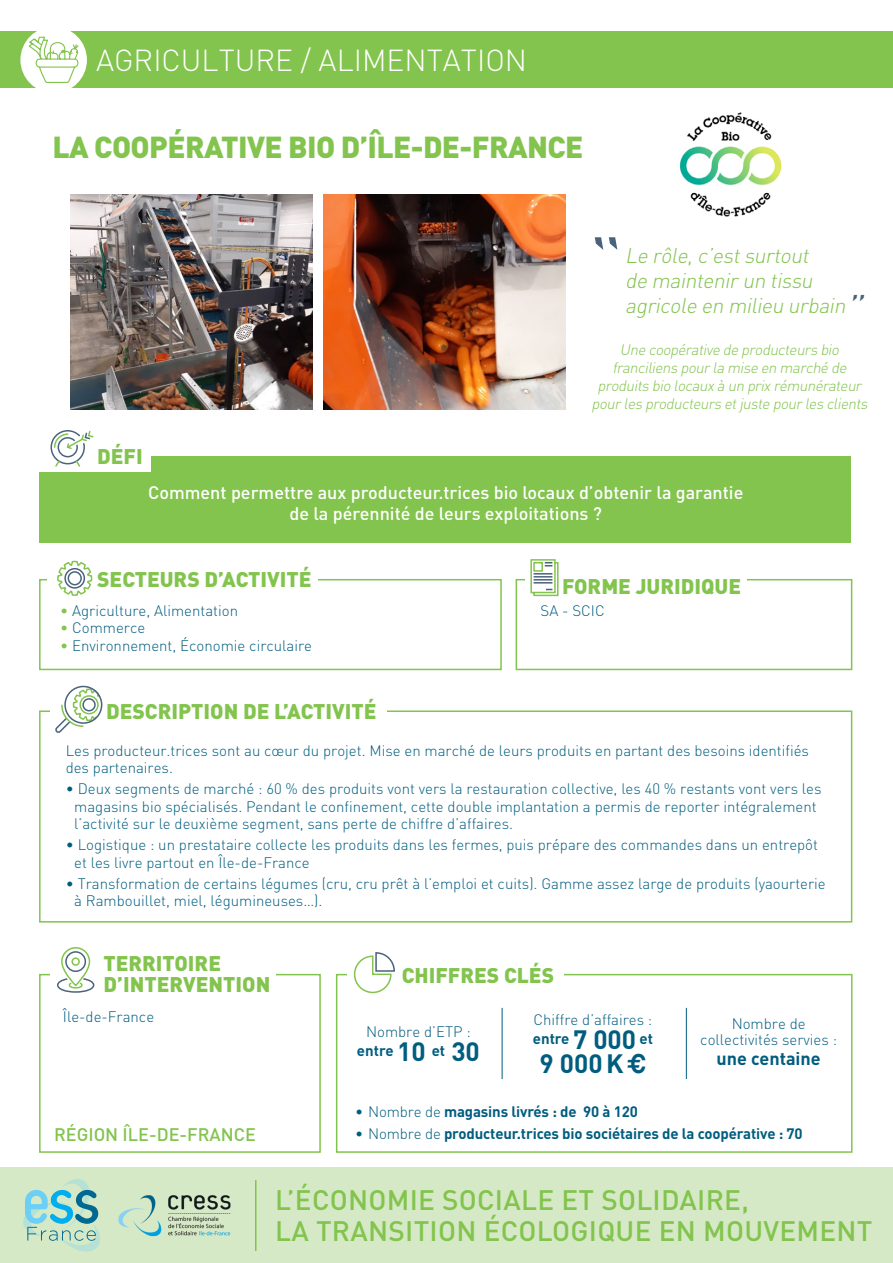
<style>
.page{position:relative;width:893px;height:1263px;background:#fff}
.page>*{position:absolute;margin:0;border:0;box-sizing:border-box;transform-origin:0 0}
.t1{font:italic 300 45px "DIN";color:#4a637c}
.t2{font:900 30px "DIN";letter-spacing:-.02em;color:#82c44d}
.t3{font:300 30px "DIN";color:#fff}
.t4{font:500 27.9px "DIN";letter-spacing:.01em;color:#82c44d}
.text_rub{font:700 26.25px "DIN";color:#005d7e}
.t5{font:900 21px/21px "DIN";color:#82c44d}
.t6{font:italic 300 21px/25.2px "DIN";color:#82c44d}
.t7{font:500 18px "DIN";color:#fff}
.t8{font:500 18px "DIN";color:#82c44d}
.text_rub-2{font:700 18px "DIN";color:#005d7e}
.text_rub-3{font:300 15px/17.2px "DIN";color:#005d7e}
.t9{font:italic 300 15px/18px "DIN";color:#82c44d;text-align:center}
.text_rub-4{font:700 15px "DIN";letter-spacing:-.01em;color:#005d7e}
.s1{color:#82c44d}
.s2{font-size:26.25px}
.s3{font-weight:700}
.s4{font-weight:700;font-size:26.25px}
.s5{font-family:"Helvetica"}
.s6{font-weight:300}
</style>
<div class="page">
<div style="left:0;top:1167px;width:893px;height:96px;background:#d6e9c6"></div>
<hr style="left:255px;top:1180px;width:2px;height:71px;background:#82c44d">
<svg style="left:23px;top:1179px;width:77px;height:73px"></svg>
<img style="left:118px;top:1195px;width:113px;height:42px">
<div style="left:39px;top:974px;width:282px;height:179px;border:2px solid #82c44d"></div>
<div style="left:50px;top:970px;width:225px;height:13px;background:#fff"></div>
<div style="left:61px;top:947px;width:29px;height:39px;border:2px solid #82c44d;border-radius:14px"></div>
<svg style="left:57px;top:977px;width:38px;height:16px"></svg>
<div style="left:65px;top:951px;width:21px;height:21px;border:2px solid #4a637c;border-radius:50%"></div>
<div style="left:71px;top:957px;width:9px;height:9px;border:2px solid #82c44d;border-radius:50%"></div>
<div style="left:516px;top:579px;width:336px;height:91px;border:2px solid #82c44d"></div>
<div style="left:39px;top:579px;width:463px;height:91px;border:2px solid #82c44d"></div>
<div style="left:525px;top:574px;width:222px;height:13px;background:#fff"></div>
<svg style="left:530px;top:559px;width:29px;height:38px"></svg>
<div style="left:47px;top:575px;width:271px;height:13px;background:#fff"></div>
<svg style="left:57px;top:560px;width:36px;height:36px"></svg>
<img style="left:323px;top:194px;width:242px;height:215px">
<img style="left:70px;top:194px;width:243px;height:215px">
<div style="left:39px;top:456px;width:812px;height:87px;background:#82c44d"></div>
<div style="left:28px;top:448px;width:122px;height:24px;background:#fff"></div>
<svg style="left:50px;top:430px;width:44px;height:37px"></svg>
<div style="left:39px;top:710px;width:813px;height:212px;border:2px solid #82c44d"></div>
<div style="left:50px;top:705px;width:337px;height:14px;background:#fff"></div>
<div style="left:64px;top:686px;width:38px;height:38px;border:2px solid #4a637c;border-radius:50%"></div>
<svg style="left:55px;top:688px;width:46px;height:45px"></svg>
<div style="left:336px;top:974px;width:516px;height:179px;border:2px solid #82c44d"></div>
<div style="left:347px;top:969px;width:217px;height:14px;background:#fff"></div>
<svg style="left:353px;top:952px;width:42px;height:42px"></svg>
<div style="left:0;top:32px;width:893px;height:56px;background:#82c44d"></div>
<div style="left:20px;top:27px;width:67px;height:66px;background:#fff;border-radius:50%"></div>
<svg style="left:27px;top:36px;width:52px;height:48px"></svg>
<hr style="left:502px;top:1008px;width:1px;height:71px;background:#005d7e">
<hr style="left:686px;top:1008px;width:1px;height:71px;background:#005d7e">
<img style="left:679px;top:112px;width:103px;height:105px">
<p class="t3" style="left:96px;top:41px;width:432px">AGRICULTURE / ALIMENTATION</p>
<p class="t2" style="left:53px;top:127px;width:532px">LA COOPÉRATIVE BIO D’ÎLE-DE-FRANCE</p>
<p class="t5" style="left:97px;top:444px;width:47px">DÉFI</p>
<p class="t6" style="left:625px;top:242px;width:226px">Le rôle,c’estsurtout<br>de maintenirun tissu agricole en milieu urbain</p>
<p class="t1" style="left:844px;top:283px;width:30px">”</p>
<p class="t9" style="left:591px;top:341px;width:281px">Une coopérative de producteurs bio franciliens pourla mise en marché de produits bio locauxà un prixrémunérateur pourles producteurs etjuste pourles clients</p>
<p class="t7" style="left:148px;top:481px;width:597px">Comment permettre aux producteur.trices bio locaux d’obtenir la garantie</p>
<p class="t7" style="left:289px;top:502px;width:314px">de la pérennité de leurs exploitations ?</p>
<p class="t5" style="left:97px;top:567px;width:216px">SECTEURS D’ACTIVITÉ</p>
<p class="text_rub-3" style="left:60px;top:602px;width:179px"><span class="s1">•</span> Agriculture, Alimentation</p>
<p class="text_rub-3" style="left:60px;top:619px;width:87px"><span class="s1">•</span> Commerce</p>
<p class="text_rub-3" style="left:60px;top:636px;width:253px"><span class="s1">•</span> Environnement, Économie circulaire</p>
<p class="t5" style="left:562px;top:575px;width:181px">FORME JURIDIQUE</p>
<p class="text_rub-3" style="left:540px;top:602px;width:66px">SA - SCIC</p>
<p class="t5" style="left:106px;top:699px;width:272px">DESCRIPTION DE L’ACTIVITÉ</p>
<p class="text_rub-3" style="left:66px;top:741px;width:745px">Les producteur.trices sont au cœur du projet. Mise en marché de leurs produits en partant des besoins identifiés des partenaires.</p>
<p class="text_rub-3" style="left:74px;top:780px;width:749px;text-indent:-9px">• Deux segments de marché : 60 % des produits vont vers la restauration collective, les 40 % restants vont vers les magasins bio spécialisés. Pendant le confinement, cette double implantation a permis de reporter intégralement l’activité sur le deuxième segment, sans perte de chiffre d’affaires.</p>
<p class="text_rub-3" style="left:74px;top:836px;width:745px;text-indent:-9px">• Logistique : un prestataire collecte les produits dans les fermes, puis prépare des commandes dans un entrepôt et les livre partout en Île-de-France</p>
<p class="text_rub-3" style="left:74px;top:875px;width:753px;text-indent:-9px">• Transformation de certains légumes (cru, cru prêt à l’emploi et cuits). Gamme assez large de produits (yaourterie à Rambouillet, miel, légumineuses…).</p>
<p class="t5" style="left:104px;top:952px;width:168px">TERRITOIRE<br>D’INTERVENTION</p>
<p class="text_rub-3" style="left:63px;top:1008px;width:93px">Île-de-France</p>
<p class="t8" style="left:54px;top:1122px;width:203px">RÉGION ÎLE-DE-FRANCE</p>
<p class="t5" style="left:402px;top:963px;width:154px">CHIFFRES CLÉS</p>
<p class="text_rub-3" style="left:366px;top:1023px;width:106px">Nombre d’ETP :</p>
<p class="text_rub-4" style="left:357px;top:1041px;width:124px">entre <span class="s2">10</span> et <span class="s2">30</span></p>
<p class="text_rub-3" style="left:533px;top:1009px;width:122px;line-height:19.5px">Chiffre d’affaires : <span class="s3">entre</span> <span class="s4">7 000</span> <span class="s3">et</span></p>
<p class="text_rub" style="left:540px;top:1046px;width:108px">9 000K<span class="s5">€</span></p>
<p class="text_rub-3" style="left:700px;top:1015px;width:138px;line-height:16.5px;text-align:center">Nombre de collectivités servies :</p>
<p class="text_rub-2" style="left:717px;top:1046px;width:106px">une centaine</p>
<p class="text_rub-4" style="left:355px;top:1102px;width:284px"><span class="s6">• Nombre de</span> magasins livrés : de 90 à 120</p>
<p class="text_rub-4" style="left:355px;top:1123px;width:449px"><span class="s6">• Nombre de</span> producteur.trices bio sociétaires de la coopérative : 70</p>
<p class="t4" style="left:275px;top:1182px;width:475px">L’ÉCONOMIE SOCIALE ET SOLIDAIRE,</p>
<p class="t4" style="left:275px;top:1213px;width:599px">LA TRANSITION ÉCOLOGIQUE EN MOUVEMENT</p>
</div>
